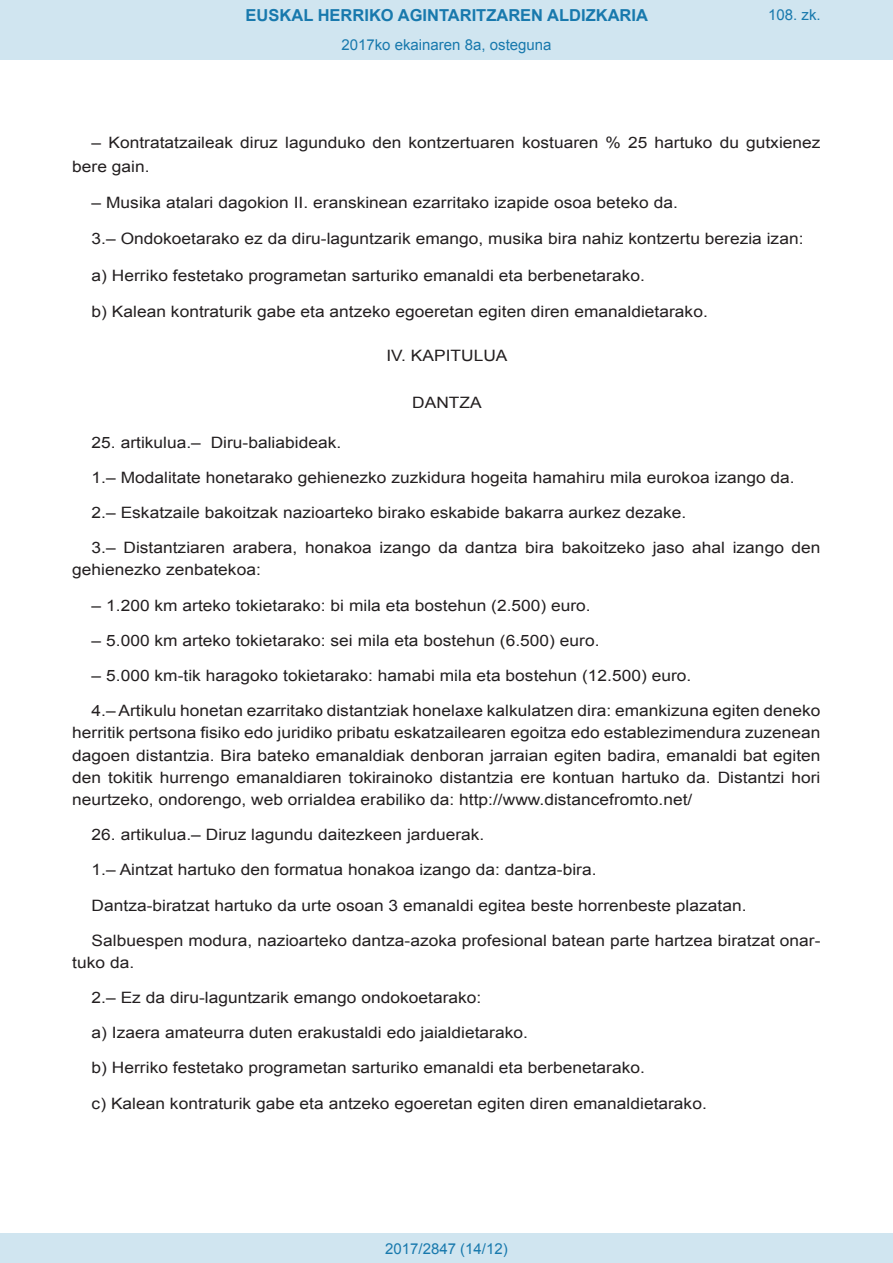
<style>
.page{position:relative;width:893px;height:1263px;background:#fff}
.page>*{position:absolute;margin:0;border:0;box-sizing:border-box;transform-origin:0 0}
.t1{font:700 16.5px "Arial";color:#1879ad}
.BOPVDetalle{font:15.6px/22.4px "Arial";color:#231f20;scale:1.11 1}
.BOPVClave{font:15.6px "Arial";color:#231f20;scale:1.11 1}
.Paginacion_Centro{font:15px "Arial";color:#1879ad}
</style>
<div class="page">
<div style="left:0;top:0;width:893px;height:60px;background:#d0e5f0"></div>
<div style="left:0;top:1233px;width:893px;height:30px;background:#d0e5f0"></div>
<p class="t1" style="left:246px;top:4px;width:404px">EUSKAL HERRIKO AGINTARITZAREN ALDIZKARIA</p>
<p class="Paginacion_Centro" style="left:341px;top:35px;width:212px">2017ko ekainaren 8a, osteguna</p>
<p class="Paginacion_Centro" style="left:768px;top:5px;width:54px">108. zk.</p>
<p class="BOPVDetalle" style="left:72px;top:131px;width:676px;line-height:23.5px;text-indent:19px">– Kontratatzaileak diruz lagunduko den kontzertuaren kostuaren % 25 hartuko du gutxienez bere gain.</p>
<p class="BOPVDetalle" style="left:92px;top:191px;width:530px">– Musika atalari dagokion II. eranskinean ezarritako izapide osoa beteko da.</p>
<p class="BOPVDetalle" style="left:92px;top:228px;width:643px">3.– Ondokoetarako ez da diru-laguntzarik emango, musika bira nahiz kontzertu berezia izan:</p>
<p class="BOPVDetalle" style="left:92px;top:264px;width:500px">a) Herriko festetako programetan sarturiko emanaldi eta berbenetarako.</p>
<p class="BOPVDetalle" style="left:92px;top:300px;width:557px">b) Kalean kontraturik gabe eta antzeko egoeretan egiten diren emanaldietarako.</p>
<p class="BOPVClave" style="left:386px;top:345px;width:111px">IV. KAPITULUA</p>
<p class="BOPVClave" style="left:412px;top:393px;width:64px">DANTZA</p>
<p class="BOPVDetalle" style="left:92px;top:431px;width:226px">25. artikulua.– Diru-baliabideak.</p>
<p class="BOPVDetalle" style="left:92px;top:466px;width:635px">1.– Modalitate honetarako gehienezko zuzkidura hogeita hamahiru mila eurokoa izango da.</p>
<p class="BOPVDetalle" style="left:92px;top:501px;width:537px">2.– Eskatzaile bakoitzak nazioarteko birako eskabide bakarra aurkez dezake.</p>
<p class="BOPVDetalle" style="left:72px;top:537px;width:676px;text-indent:19px">3.– Distantziaren arabera, honakoa izango da dantza bira bakoitzeko jaso ahal izango den gehienezko zenbatekoa:</p>
<p class="BOPVDetalle" style="left:92px;top:594px;width:451px">– 1.200 km arteko tokietarako: bi mila eta bostehun (2.500) euro.</p>
<p class="BOPVDetalle" style="left:92px;top:629px;width:459px">– 5.000 km arteko tokietarako: sei mila eta bostehun (6.500) euro.</p>
<p class="BOPVDetalle" style="left:92px;top:664px;width:542px">– 5.000 km-tik haragoko tokietarako: hamabi mila eta bostehun (12.500) euro.</p>
<p class="BOPVDetalle" style="left:72px;top:699px;width:676px;text-align:justify;text-indent:19px">4.– Artikulu honetan ezarritako distantziak honelaxe kalkulatzen dira: emankizuna egiten deneko herritik pertsona fisiko edo juridiko pribatu eskatzailearen egoitza edo establezimendura zuzenean dagoen distantzia. Bira bateko emanaldiak denboran jarraian egiten badira, emanaldi bat egiten den tokitik hurrengo emanaldiaren tokirainoko distantzia ere kontuan hartuko da. Distantzi hori neurtzeko, ondorengo, web orrialdea erabiliko da: http://www.distancefromto.net/</p>
<p class="BOPVDetalle" style="left:92px;top:824px;width:355px">26. artikulua.– Diruz lagundu daitezkeen jarduerak.</p>
<p class="BOPVDetalle" style="left:92px;top:859px;width:456px">1.– Aintzat hartuko den formatua honakoa izango da: dantza-bira.</p>
<p class="BOPVDetalle" style="left:92px;top:894px;width:591px">Dantza-biratzat hartuko da urte osoan 3 emanaldi egitea beste horrenbeste plazatan.</p>
<p class="BOPVDetalle" style="left:72px;top:929px;width:676px;text-indent:19px">Salbuespen modura, nazioarteko dantza-azoka profesional batean parte hartzea biratzat onar&shy;tuko da.</p>
<p class="BOPVDetalle" style="left:92px;top:987px;width:353px">2.– Ez da diru-laguntzarik emango ondokoetarako:</p>
<p class="BOPVDetalle" style="left:92px;top:1022px;width:394px">a) Izaera amateurra duten erakustaldi edo jaialdietarako.</p>
<p class="BOPVDetalle" style="left:92px;top:1057px;width:500px">b) Herriko festetako programetan sarturiko emanaldi eta berbenetarako.</p>
<p class="BOPVDetalle" style="left:92px;top:1092px;width:556px">c) Kalean kontraturik gabe eta antzeko egoeretan egiten diren emanaldietarako.</p>
<p class="Paginacion_Centro" style="left:385px;top:1238px;width:124px">2017/2847 (14/12)</p>
</div>
